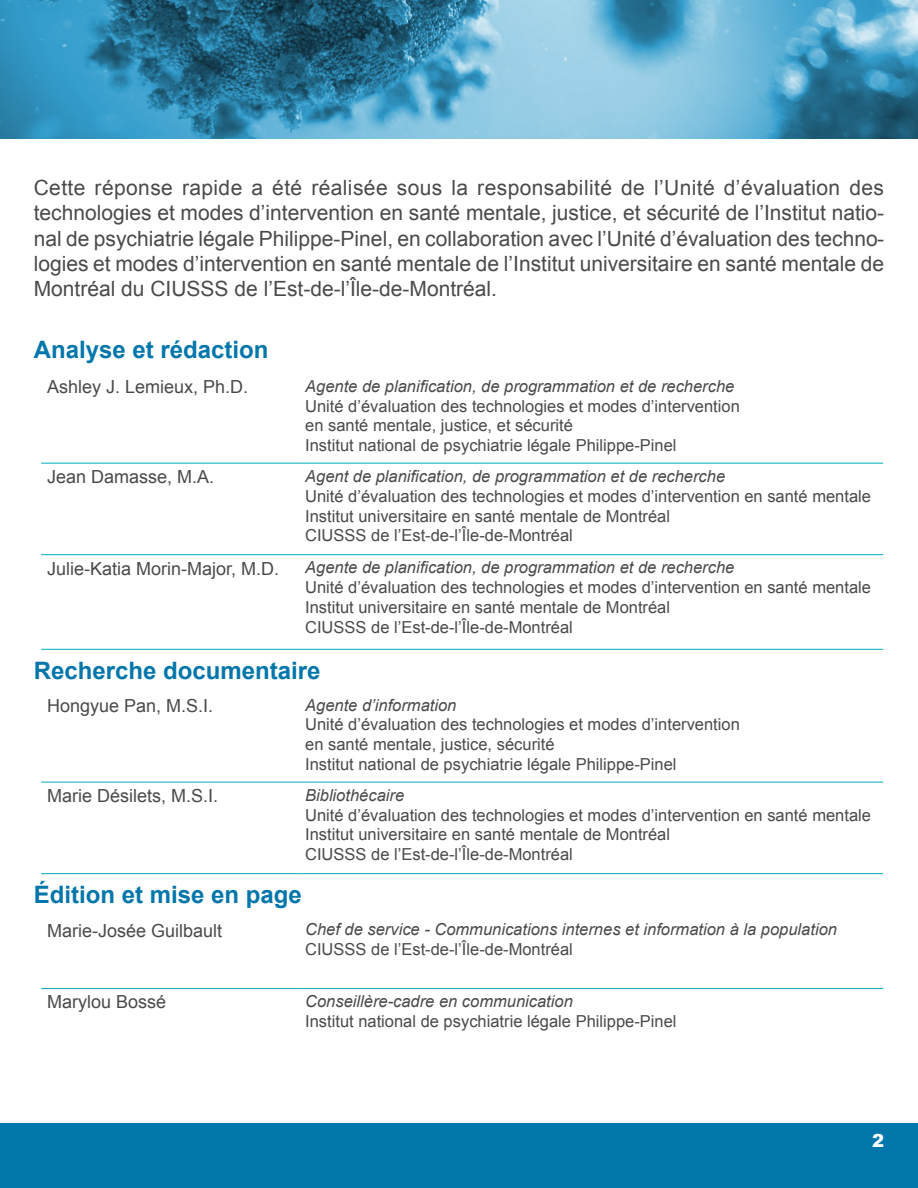
<style>
.page{position:relative;width:918px;height:1188px;background:#fff}
.page>*{position:absolute;margin:0;border:0;box-sizing:border-box;transform-origin:0 0}
.t1{font:700 24px "Arial";color:#0076ab}
.texte_d_intro{font:21px/25.2px "Arial";color:#4a4a49;text-align:justify}
.t2{font:18px "Arial";color:#4a4a49}
.t3{font:900 18px "Arial";color:#fff}
.t4{font:16.5px/19.8px "Arial";color:#4a4a49}
.t5{font:italic 16.5px/19.8px "Arial";color:#4a4a49}
.s1{font-style:italic}
.s2{font-style:normal}
</style>
<div class="page">
<div style="left:0;top:1123px;width:918px;height:65px;background:#0076ab"></div>
<img style="left:0;top:0;width:918px;height:138px">
<hr style="left:41px;top:463px;width:258px;height:1px;background:#00acbb">
<hr style="left:299px;top:463px;width:584px;height:1px;background:#00acbb">
<hr style="left:41px;top:554px;width:258px;height:1px;background:#00acbb">
<hr style="left:299px;top:554px;width:584px;height:1px;background:#00acbb">
<hr style="left:41px;top:649px;width:258px;height:1px;background:#00acbb">
<hr style="left:299px;top:649px;width:584px;height:1px;background:#00acbb">
<hr style="left:41px;top:782px;width:258px;height:1px;background:#00acbb">
<hr style="left:299px;top:782px;width:584px;height:1px;background:#00acbb">
<hr style="left:41px;top:873px;width:258px;height:1px;background:#00acbb">
<hr style="left:299px;top:873px;width:584px;height:1px;background:#00acbb">
<hr style="left:41px;top:988px;width:258px;height:1px;background:#00acbb">
<hr style="left:299px;top:988px;width:584px;height:1px;background:#00acbb">
<p class="texte_d_intro" style="left:34px;top:175px;width:852px">Cette réponse rapide a été réalisée sous la responsabilité de l’Unité d’évaluation des technologies et modes d’intervention en santé mentale, justice, et sécurité de l’Institut natio&shy;nal de psychiatrie légale Philippe-Pinel, en collaboration avec l’Unité d’évaluation des techno&shy;logies et modes d’intervention en santé mentale de l’Institut universitaire en santé mentale de Montréal du CIUSSS de l’Est-de-l’Île-de-Montréal.</p>
<p class="t1" style="left:34px;top:334px;width:236px">Analyse et rédaction</p>
<p class="t2" style="left:47px;top:375px;width:203px">Ashley J. Lemieux, Ph.D.</p>
<p class="t4" style="left:305px;top:376px;width:436px"><span class="s1">Agente de planification, de programmation et de recherche </span>Unité d’évaluation des technologies et modes d’intervention en santé mentale, justice, et sécurité<br>Institut national de psychiatrie légale Philippe-Pinel</p>
<p class="t2" style="left:47px;top:465px;width:169px">Jean Damasse, M.A.</p>
<p class="t4" style="left:305px;top:466px;width:567px"><span class="s1">Agent de planification, de programmation et de recherche<br></span>Unité d’évaluation des technologies et modes d’intervention en santé mentale Institut universitaire en santé mentale de Montréal<br>CIUSSS de l’Est-de-l’Île-de-Montréal</p>
<p class="t2" style="left:47px;top:556px;width:234px">Julie-Katia Morin-Major, M.D.</p>
<p class="t4" style="left:305px;top:558px;width:567px"><span class="s1">Agente de planification, de programmation et de recherche<br></span>Unité d’évaluation des technologies et modes d’intervention en santé mentale Institut universitaire en santé mentale de Montréal<br>CIUSSS de l’Est-de-l’Île-de-Montréal</p>
<p class="t1" style="left:34px;top:654px;width:288px">Recherche documentaire</p>
<p class="t2" style="left:47px;top:694px;width:168px">Hongyue Pan, M.S.I.</p>
<p class="t4" style="left:305px;top:695px;width:436px"><span class="s1">Agente d’information<br></span>Unité d’évaluation des technologies et modes d’intervention en santé mentale, justice, sécurité<br>Institut national de psychiatrie légale Philippe-Pinel</p>
<p class="t2" style="left:47px;top:784px;width:173px">Marie Désilets, M.S.I.</p>
<p class="t4" style="left:305px;top:785px;width:567px"><span class="s1">Bibliothécaire<br></span>Unité d’évaluation des technologies et modes d’intervention en santé mentale Institut universitaire en santé mentale de Montréal<br>CIUSSS de l’Est-de-l’Île-de-Montréal</p>
<p class="t1" style="left:34px;top:879px;width:270px">Édition et mise en page</p>
<p class="t2" style="left:47px;top:918px;width:177px">Marie-Josée Guilbault</p>
<p class="t5" style="left:305px;top:920px;width:533px">Chef de service - Communications internes et information à la population<br><span class="s2">CIUSSS de l’Est-de-l’Île-de-Montréal</span></p>
<p class="t2" style="left:47px;top:990px;width:121px">Marylou Bossé</p>
<p class="t4" style="left:305px;top:992px;width:373px"><span class="s1">Conseillère-cadre en communication<br></span>Institut national de psychiatrie légale Philippe-Pinel</p>
<p class="t3" style="left:872px;top:1127px;width:14px">2</p>
</div>
